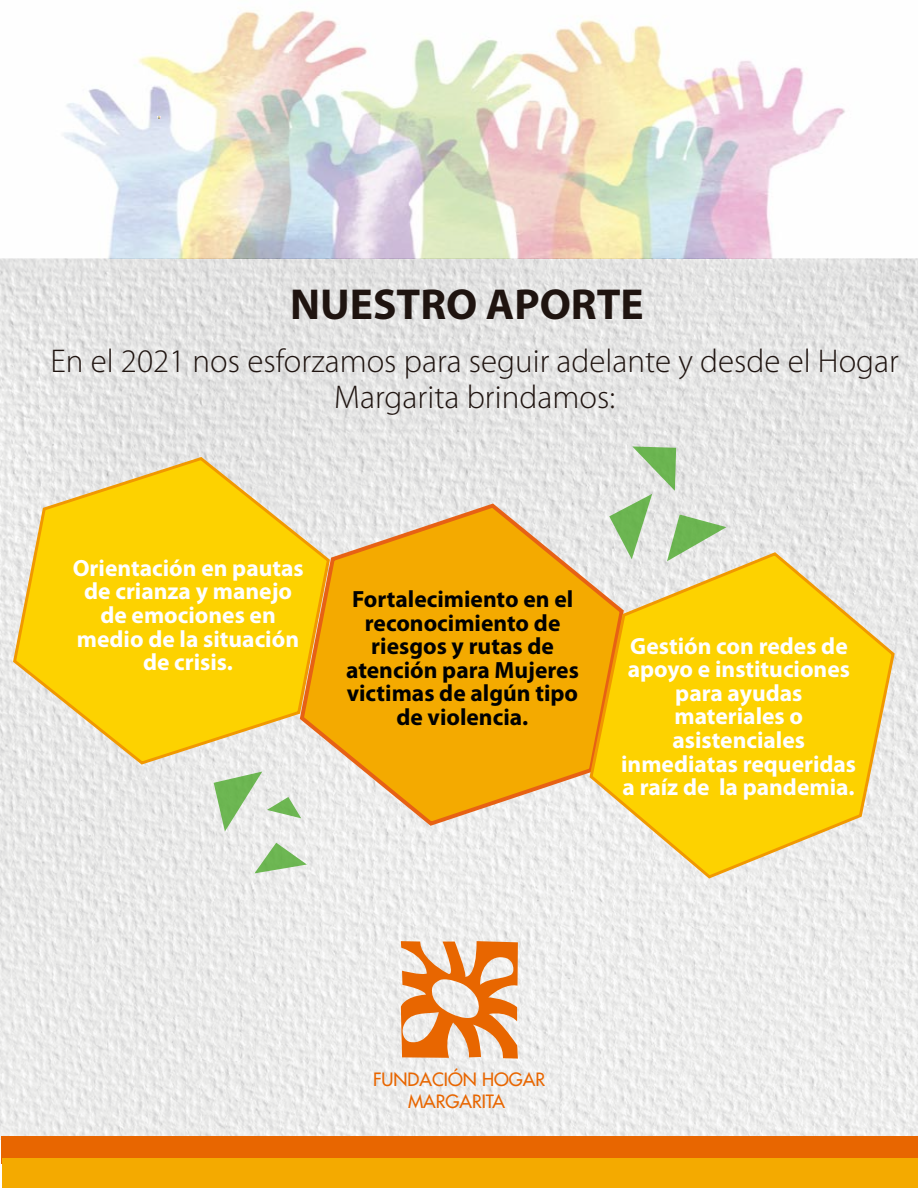
<style>
.page{position:relative;width:918px;height:1188px;background:#fff}
.page>*{position:absolute;margin:0;border:0;box-sizing:border-box;transform-origin:0 0}
.t1{font:700 43.5px "Myriad Pro";color:#1f1410}
.t2{font:300 33px/36px "Myriad Pro";color:#1f1410;text-align:center}
.t3{font:700 23.55px/23.5px "Myriad Pro";color:#fff;text-align:center}
.t4{font:700 23.55px/23.5px "Myriad Pro";color:#010101;text-align:center}
.t5{font:17.85px/21.5px "Futura";color:#e86600;text-align:center}
</style>
<div class="page">
<img style="left:0;top:11px;width:918px;height:1128px">
<div style="left:2px;top:1137px;width:916px;height:27px;background:#e86600"></div>
<div style="left:2px;top:1158px;width:916px;height:29px;background:#f4aa00"></div>
<svg style="left:11px;top:455px;width:321px;height:311px"></svg>
<svg style="left:298px;top:501px;width:311px;height:327px"></svg>
<svg style="left:214px;top:772px;width:87px;height:59px"></svg>
<svg style="left:254px;top:843px;width:53px;height:30px"></svg>
<svg style="left:609px;top:446px;width:117px;height:105px"></svg>
<svg style="left:401px;top:941px;width:117px;height:118px"></svg>
<svg style="left:588px;top:551px;width:309px;height:329px"></svg>
<h1 class="t1" style="left:290px;top:280px;width:355px">NUESTRO APORTE</h1>
<h2 class="t2" style="left:50px;top:342px;width:850px">En el 2021 nos esforzamos para seguir adelante y desde el Hogar<br>Margarita brindamos:</h2>
<p class="t3" style="left:73px;top:557px;width:233px">Orientación en pautas de crianza y manejo de emociones en medio de la situación de crisis.</p>
<p class="t4" style="left:346px;top:588px;width:234px">Fortalecimiento en el reconocimiento de riesgos y rutas de atención para Mujeres victimas de algún tipo de violencia.</p>
<p class="t3" style="left:621px;top:634px;width:236px">Gestión con redes de apoyo e instituciones para ayudas materiales o asistenciales inmediatas requeridas a raíz de la pandemia.</p>
<p class="t5" style="left:373px;top:1069px;width:174px">FUNDACIÓN HOGAR<br>MARGARITA</p>
</div>
